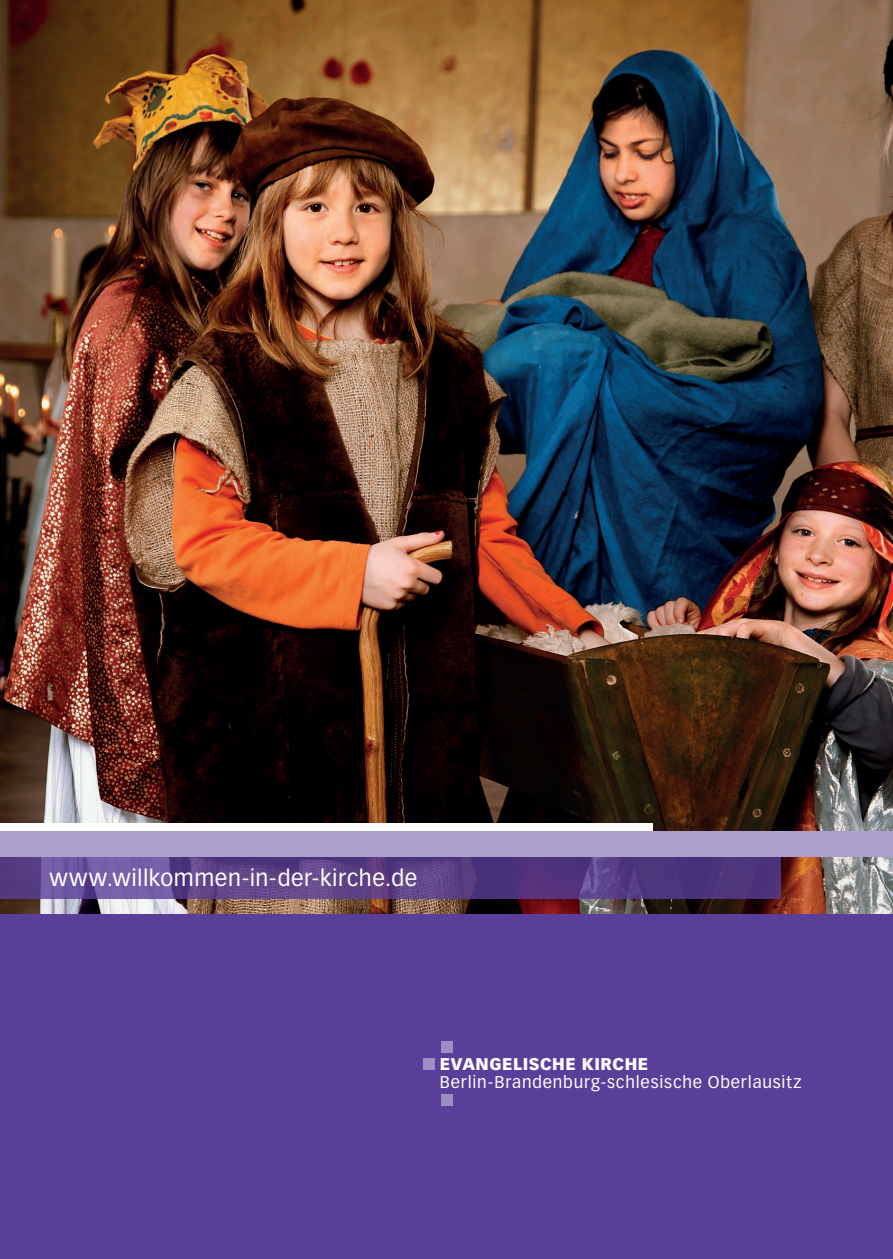
<style>
.page{position:relative;width:893px;height:1259px;background:#fff}
.page>*{position:absolute;margin:0;border:0;box-sizing:border-box;transform-origin:0 0}
.t1{font:22.5px "Vectora LH";letter-spacing:.025em;color:#fff}
.t2{font:16.8px "Vectora LH";letter-spacing:.045em;color:#fff}
.t3{font:900 16.8px "Vectora LH";letter-spacing:.03em;color:#fff}
</style>
<div class="page">
<img style="left:0;top:0;width:893px;height:914px">
<div style="left:0;top:914px;width:893px;height:345px;background:#593f99"></div>
<svg style="left:0;top:857px;width:781px;height:41px;background:#5a4087"></svg>
<div style="left:441px;top:1041px;width:12px;height:11px;background:#9c8dc3"></div>
<div style="left:423px;top:1058px;width:12px;height:12px;background:#9c8dc3"></div>
<div style="left:441px;top:1094px;width:12px;height:12px;background:#9c8dc3"></div>
<div style="left:0;top:823px;width:652px;height:8px;background:#fff"></div>
<div style="left:0;top:831px;width:893px;height:26px;background:#ac9fcd"></div>
<p class="t1" style="left:50px;top:865px;width:369px">www.willkommen-in-der-kirche.de</p>
<p class="t3" style="left:440px;top:1053px;width:210px">EVANGELISCHE KIRCHE</p>
<p class="t2" style="left:440px;top:1072px;width:363px">Berlin-Brandenburg-schlesische Oberlausitz</p>
</div>
